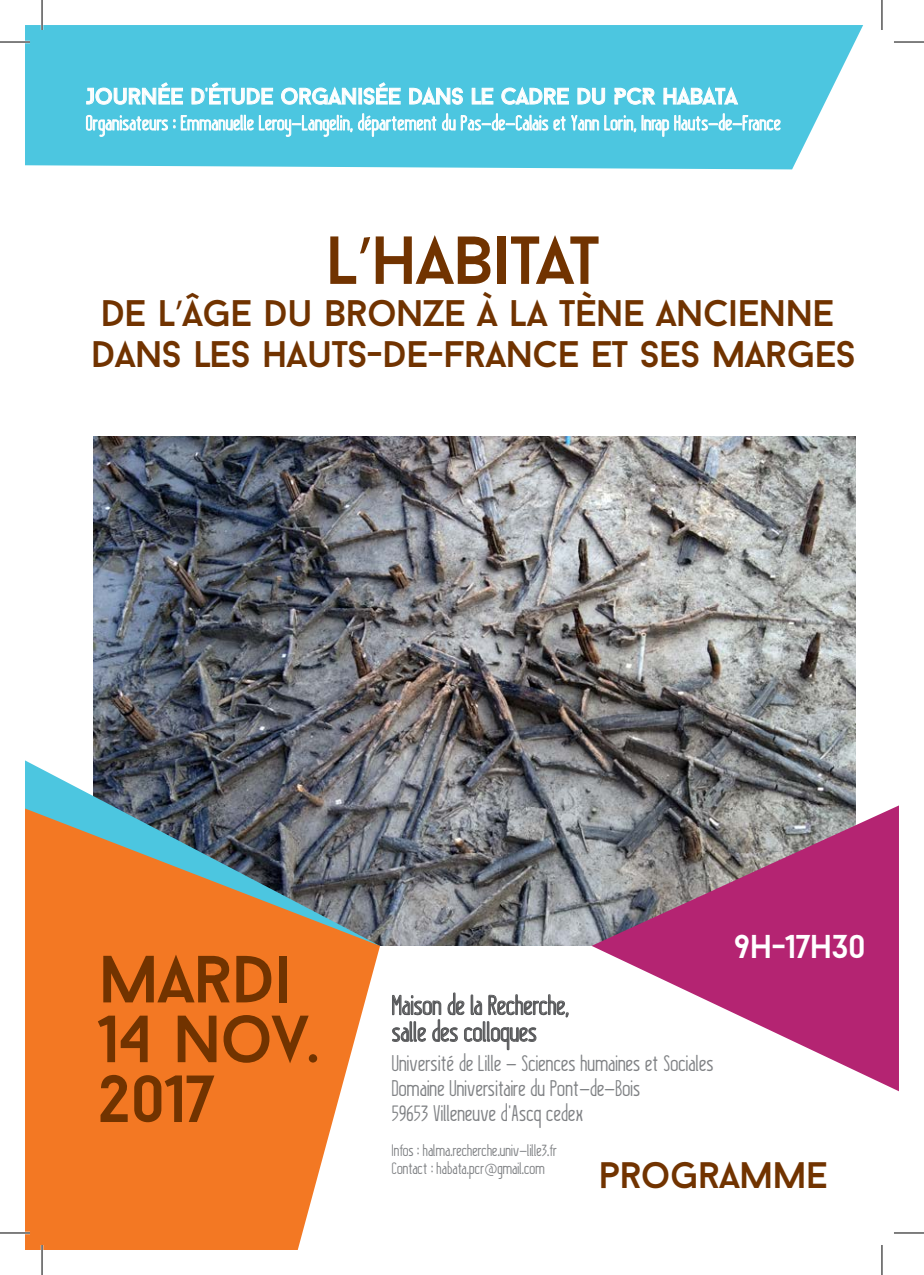
<style>
.page{position:relative;width:924px;height:1275px;background:#fff}
.page>*{position:absolute;margin:0;border:0;box-sizing:border-box;transform-origin:0 0}
.t1{font:67.8px "Baron Neue";letter-spacing:-.025em;color:#713300}
.t2{font:66.4px/59.8px "Baron Neue";letter-spacing:-.025em;color:#713300}
.t3{font:37px/41.8px "Baron Neue";letter-spacing:-.025em;color:#713300}
.t4{font:36.8px "Baron Neue";letter-spacing:-.025em;color:#713300}
.t5{font:33px "Baron Neue";letter-spacing:-.025em;color:#fff}
.t6{font:26.8px/26.8px "Kraftstoff";letter-spacing:.01em;color:#57585a}
.t7{font:22.6px "Baron Neue";letter-spacing:-.025em;color:#fff}
.t8{font:22.2px/25px "Kraftstoff";letter-spacing:.01em;color:#808285}
.t9{font:20.4px "Kraftstoff";letter-spacing:.025em;color:#fff}
.t10{font:16.2px/18.2px "Kraftstoff";letter-spacing:.01em;color:#808285}
.s1{font-family:"Kraftstoff"}
.s2{font-family:"Myriad Pro"}
</style>
<div class="page">
<img style="left:93px;top:437px;width:762px;height:509px">
<svg style="left:25px;top:760px;width:355px;height:48px;background:#61747f"></svg>
<svg style="left:25px;top:808px;width:355px;height:442px;background:#db8243"></svg>
<svg style="left:591px;top:805px;width:307px;height:286px;fill:#b42972"></svg>
<svg style="left:392px;top:992px;width:177px;height:58px"></svg>
<svg style="left:25px;top:25px;width:837px;height:144px;background:#57c9e2"></svg>
<svg style="left:86px;top:82px;width:97px;height:23px;background:#79d4e7"></svg>
<svg style="left:191px;top:82px;width:82px;height:23px;background:#78d4e7"></svg>
<svg style="left:279px;top:85px;width:77px;height:20px;background:#7cd5e8"></svg>
<div style="left:358px;top:88px;width:4px;height:17px;border:1px solid #fff"></div>
<svg style="left:363px;top:82px;width:38px;height:23px"></svg>
<svg style="left:408px;top:85px;width:55px;height:20px"></svg>
<svg style="left:471px;top:87px;width:22px;height:18px"></svg>
<svg style="left:500px;top:85px;width:69px;height:20px"></svg>
<svg style="left:576px;top:87px;width:29px;height:18px"></svg>
<svg style="left:613px;top:87px;width:42px;height:18px"></svg>
<svg style="left:662px;top:85px;width:76px;height:20px;background:#7dd5e8"></svg>
<svg style="left:86px;top:115px;width:89px;height:21px;background:#82d7e9"></svg>
<svg style="left:181px;top:115px;width:72px;height:15px"></svg>
<svg style="left:259px;top:113px;width:306px;height:24px;background:#78d4e7"></svg>
<svg style="left:571px;top:115px;width:27px;height:15px"></svg>
<svg style="left:604px;top:115px;width:31px;height:17px"></svg>
<svg style="left:641px;top:115px;width:27px;height:22px"></svg>
<svg style="left:674px;top:113px;width:106px;height:18px;background:#85d8e9"></svg>
<hr style="left:0;top:41px;width:30px;height:2px;background:#fff">
<hr style="left:0;top:1231px;width:30px;height:3px;background:#fff">
<hr style="left:41px;top:0;width:2px;height:30px;background:#fff">
<hr style="left:41px;top:1245px;width:2px;height:30px;background:#fff">
<hr style="left:0;top:42px;width:30px;height:1px;background:#000">
<hr style="left:893px;top:42px;width:30px;height:1px;background:#000">
<hr style="left:0;top:1232px;width:30px;height:1px;background:#000">
<hr style="left:893px;top:1232px;width:30px;height:1px;background:#000">
<hr style="left:42px;top:0;width:1px;height:30px;background:#000">
<hr style="left:42px;top:1245px;width:1px;height:30px;background:#000">
<hr style="left:881px;top:0;width:1px;height:30px;background:#000">
<hr style="left:881px;top:1245px;width:1px;height:30px;background:#000">
<p class="t7" style="left:86px;top:82px;width:652px">JOURNÉE D<span class="s1">’</span>ÉTUDE ORGANISÉE DANS LE CADRE DU PCR HABATA</p>
<p class="t9" style="left:86px;top:110px;width:695px">Organisateurs : Emmanuelle Leroy-Langelin, département du Pas-de-Calais et Yann Lorin, Inrap Hauts-de-France</p>
<p class="t1" style="left:325px;top:218px;width:276px">L<span class="s2">’</span>HABITAT</p>
<p class="t3" style="left:91px;top:291px;width:766px">DE L<span class="s2">’</span>ÂGE DU BRONZE À LA TÈNE ANCIENNE<br>DANS LES HAUTS-DE-FRANCE ET SES MARGES</p>
<p class="t2" style="left:98px;top:948px;width:222px">MARDI<br>14 NOV.<br>2017</p>
<p class="t6" style="left:392px;top:992px;width:178px">Maison de la Recherche, salle des colloques</p>
<p class="t8" style="left:392px;top:1051px;width:323px">Université de Lille - Sciences humaines et Sociales<br>Domaine Universitaire du Pont-de-Bois<br>59653 Villeneuve d’Ascq cedex</p>
<p class="t5" style="left:733px;top:926px;width:134px">9H-17H30</p>
<p class="t10" style="left:392px;top:1141px;width:166px">Infos : halma.recherche.univ-lille3.fr<br>Contact : habata.pcr@gmail.com</p>
<p class="t4" style="left:598px;top:1152px;width:230px">PROGRAMME</p>
</div>
